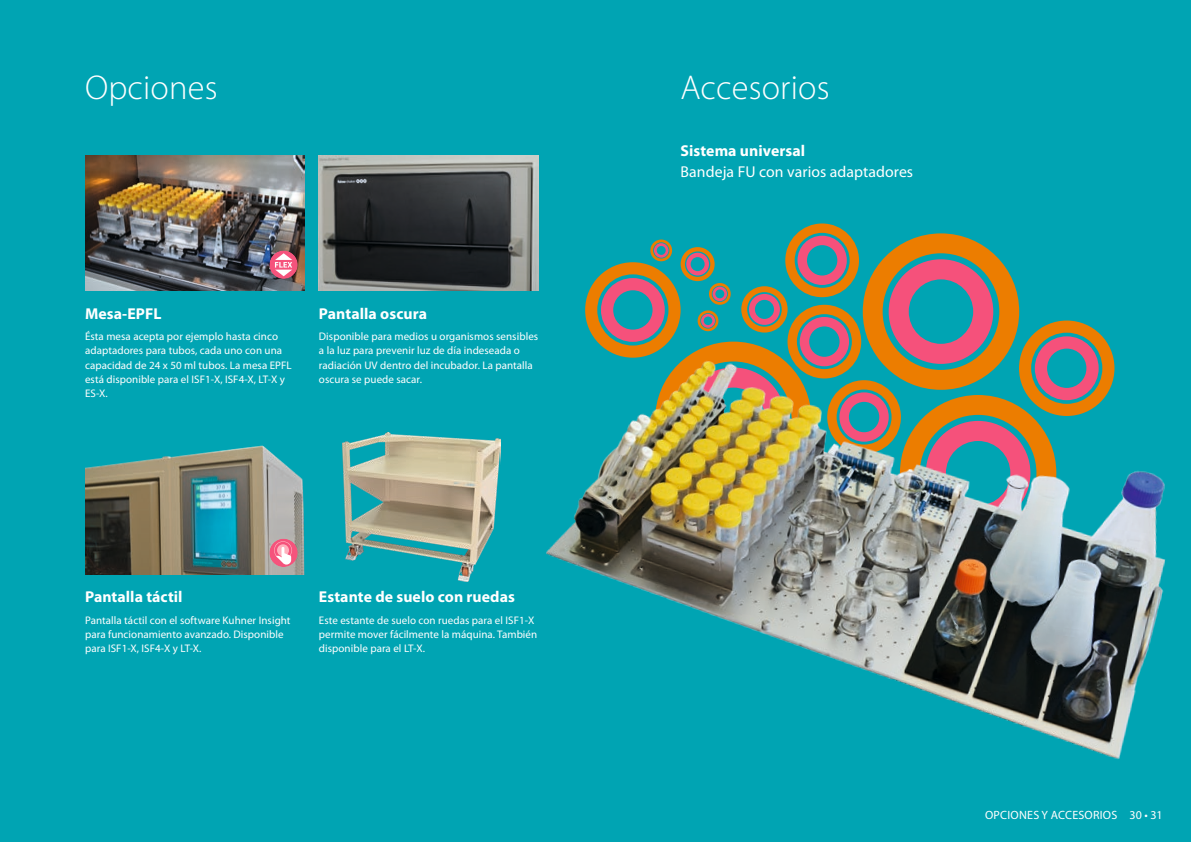
<style>
.page{position:relative;width:1191px;height:842px;background:#fff}
.page>*{position:absolute;margin:0;border:0;box-sizing:border-box;transform-origin:0 0}
.Head{font:300 34.5px "Myriad Pro";letter-spacing:.005em;color:#fff}
.Titel{font:700 15.8px "Myriad Pro";letter-spacing:.005em;color:#fff}
.Lead{font:15.8px "Myriad Pro";letter-spacing:.005em;color:#fff}
.Head-2{font:700 15.8px "Myriad Pro";letter-spacing:.005em;color:#fff}
.Fusszeile{font:12px "Myriad Pro";letter-spacing:.02em;color:#fff}
.Text{font:11px/14.2px "Myriad Pro";letter-spacing:.005em;color:#fff}
</style>
<div class="page">
<div style="left:0;top:0;width:595px;height:842px;background:#00a4b3"></div>
<div style="left:595px;top:0;width:596px;height:842px;background:#00a4b3"></div>
<svg style="left:585px;top:223px;width:435px;height:97px"></svg>
<img style="left:546px;top:320px;width:620px;height:439px">
<img style="left:319px;top:156px;width:220px;height:135px">
<img style="left:342px;top:432px;width:158px;height:149px">
<img style="left:85px;top:156px;width:220px;height:135px">
<div style="left:269px;top:251px;width:29px;height:28px;background:#f5537c;border-radius:50%"></div>
<svg style="left:275px;top:253px;width:17px;height:23px"></svg>
<img style="left:85px;top:445px;width:220px;height:129px">
<div style="left:269px;top:539px;width:29px;height:28px;background:#f5537c;border-radius:50%"></div>
<svg style="left:274px;top:541px;width:18px;height:24px"></svg>
<p class="Head" style="left:85px;top:67px;width:134px">Opciones</p>
<p class="Titel" style="left:85px;top:303px;width:78px">Mesa-EPFL</p>
<p class="Text" style="left:85px;top:329px;width:208px">Ésta mesa acepta por ejemplo hasta cinco adaptadores para tubos, cada uno con una capacidad de 24 x 50 ml tubos. La mesa EPFL está disponible para el ISF1-X, ISF4-X, LT-X y ES-X.</p>
<p class="Titel" style="left:319px;top:303px;width:110px">Pantalla oscura</p>
<p class="Text" style="left:319px;top:329px;width:221px">Disponible para medios u organismos sensibles a la luz para prevenir luz de día indeseada o radiación UV dentro del incubador. La pantalla oscura se puede sacar.</p>
<p class="Titel" style="left:85px;top:587px;width:99px">Pantalla táctil</p>
<p class="Text" style="left:85px;top:613px;width:207px">Pantalla táctil con el software Kuhner Insight para funcionamiento avanzado. Disponible para ISF1-X, ISF4-X y LT-X.</p>
<p class="Titel" style="left:319px;top:587px;width:198px">Estante de suelo con ruedas</p>
<p class="Text" style="left:319px;top:613px;width:220px">Este estante de suelo con ruedas para el ISF1-X permite mover fácilmente la máquina. También disponible para el LT-X.</p>
<p class="Head" style="left:680px;top:67px;width:150px">Accesorios</p>
<p class="Head-2" style="left:680px;top:140px;width:126px">Sistema universal</p>
<p class="Lead" style="left:680px;top:162px;width:234px">Bandeja FU con varios adaptadores</p>
<p class="Fusszeile" style="left:985px;top:808px;width:179px">OPCIONES Y ACCESORIOS 30 • 31</p>
</div>
